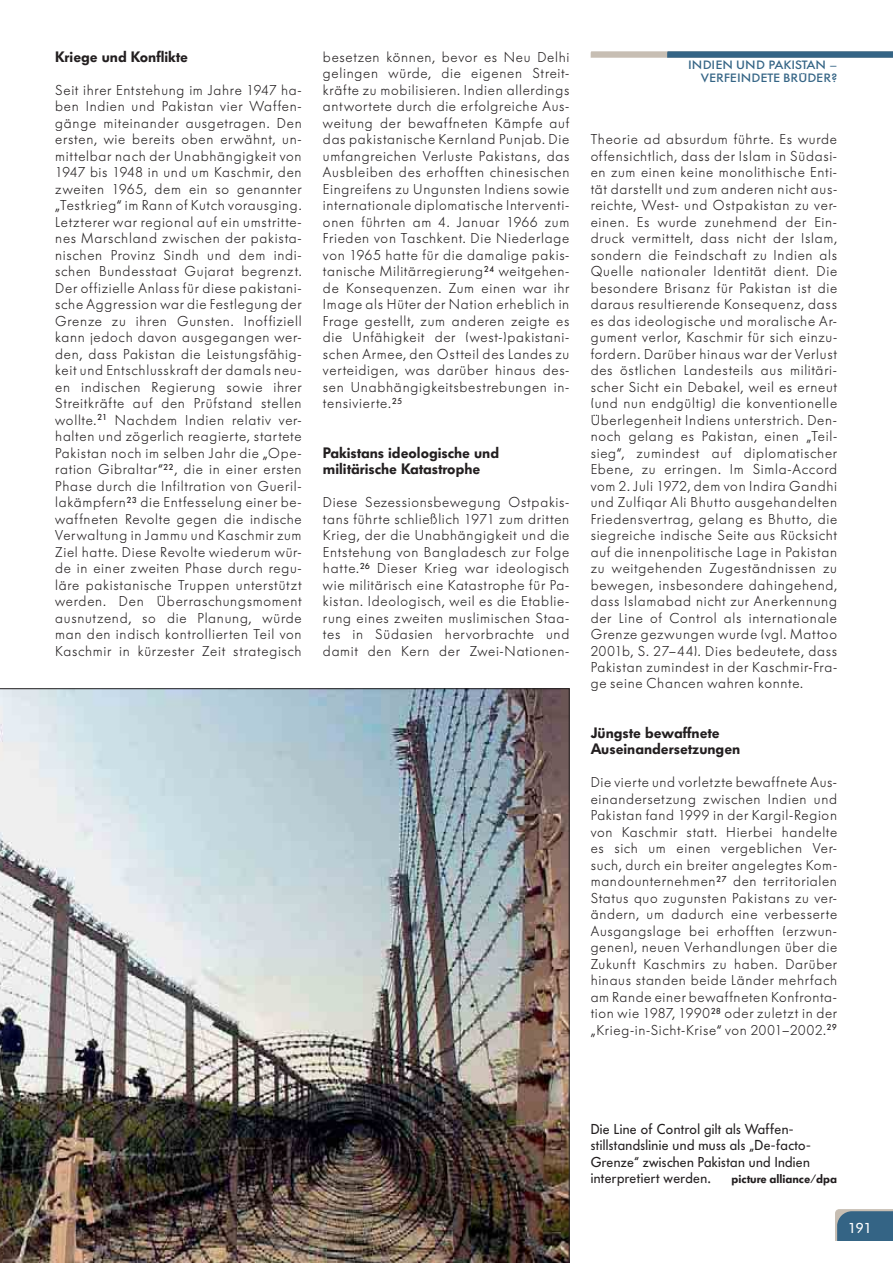
<style>
.page{position:relative;width:893px;height:1263px;background:#fff}
.page>*{position:absolute;margin:0;border:0;box-sizing:border-box;transform-origin:0 0}
.t1{font:600 15px/16.5px "Futura BQ";color:#231f20}
.t2{font:300 14.25px/16.5px "Futura BQ";letter-spacing:.045em;color:#231f20;text-align:justify}
.t3{font:14.25px/16.5px "Futura BQ";letter-spacing:.025em;color:#231f20}
.t4{font:14.25px "Futura BQ";color:#fff;scale:1.1 1}
.t5{font:500 12px/13.5px "Futura BQ";letter-spacing:.02em;color:#346485;text-align:right;scale:1.1 1}
.t6{font:600 12px "Futura BQ";color:#231f20}
</style>
<div class="page">
<svg style="left:835px;top:1209px;width:57px;height:32px;background:#47708b"></svg>
<svg style="left:591px;top:51px;width:301px;height:7px;background:#658396"></svg>
<img style="left:0;top:688px;width:569px;height:574px">
<p class="t1" style="left:55px;top:49px;width:134px">Kriege und Konflikte</p>
<p class="t2" style="left:55px;top:82px;width:248px">Seit ihrer Entstehung im Jahre 1947 ha&shy;ben Indien und Pakistan vier Waffen&shy;gänge miteinander ausgetragen. Den ersten, wie bereits oben erwähnt, un&shy;mittelbar nach der Unabhängigkeit von 1947 bis 1948 in und um Kaschmir, den zweiten 1965, dem ein so genannter „Testkrieg“ im Rann of Kutch vorausging.<br>Letzterer war regional auf ein umstritte&shy;nes Marschland zwischen der pakista&shy;nischen Provinz Sindh und dem indi&shy;schen Bundesstaat Gujarat begrenzt.<br>Der offizielle Anlass für diese pakistani&shy;sche Aggression war die Festlegung der Grenze zu ihren Gunsten. Inoffiziell kann jedoch davon ausgegangen wer&shy;den, dass Pakistan die Leistungsfähig&shy;keit und Entschlusskraft der damals neu&shy;en indischen Regierung sowie ihrer Streitkräfte auf den Prüfstand stellen wollte.<sup>21</sup> Nachdem Indien relativ ver&shy;halten und zögerlich reagierte, startete Pakistan noch im selben Jahr die „Ope&shy;ration Gibraltar“<sup>22</sup>, die in einer ersten Phase durch die Infiltration von Gueril&shy;lakämpfern<sup>23</sup> die Entfesselung einer be&shy;waffneten Revolte gegen die indische Verwaltung in Jammu und Kaschmir zum Ziel hatte. Diese Revolte wiederum wür&shy;de in einer zweiten Phase durch regu&shy;läre pakistanische Truppen unterstützt werden. Den Überraschungsmoment ausnutzend, so die Planung, würde man den indisch kontrollierten Teil von Kaschmir in kürzester Zeit strategisch</p>
<p class="t2" style="left:323px;top:49px;width:248px">besetzen können, bevor es Neu Delhi gelingen würde, die eigenen Streit&shy;kräfte zu mobilisieren. Indien allerdings antwortete durch die erfolgreiche Aus&shy;weitung der bewaffneten Kämpfe auf das pakistanische Kernland Punjab. Die umfangreichen Verluste Pakistans, das Ausbleiben des erhofften chinesischen Eingreifens zu Ungunsten Indiens sowie internationale diplomatische Interventi&shy;onen führten am 4. Januar 1966 zum Frieden von Taschkent. Die Niederlage von 1965 hatte für die damalige pakis&shy;tanische Militärregierung<sup>24</sup> weitgehen&shy;de Konsequenzen. Zum einen war ihr Image als Hüter der Nation erheblich in Frage gestellt, zum anderen zeigte es die Unfähigkeit der (west-)pakistani&shy;schen Armee, den Ostteil des Landes zu verteidigen, was darüber hinaus des&shy;sen Unabhängigkeitsbestrebungen in&shy;tensivierte.<sup>25</sup></p>
<p class="t1" style="left:323px;top:445px;width:178px">Pakistans ideologische und militärische Katastrophe</p>
<p class="t2" style="left:323px;top:495px;width:248px">Diese Sezessionsbewegung Ostpakis&shy;tans führte schließlich 1971 zum dritten Krieg, der die Unabhängigkeit und die Entstehung von Bangladesch zur Folge hatte.<sup>26</sup> Dieser Krieg war ideologisch wie militärisch eine Katastrophe für Pa&shy;kistan. Ideologisch, weil es die Etablie&shy;rung eines zweiten muslimischen Staa&shy;tes in Südasien hervorbrachte und damit den Kern der Zwei-Nationen-</p>
<p class="t5" style="left:688px;top:59px;width:137px">INDIEN UND PAKISTAN –<br>VERFEINDETE BRÜDER?</p>
<p class="t2" style="left:591px;top:132px;width:248px">Theorie ad absurdum führte. Es wurde offensichtlich, dass der Islam in Südasi&shy;en zum einen keine monolithische Enti&shy;tät darstellt und zum anderen nicht aus&shy;reichte, West- und Ostpakistan zu ver&shy;einen. Es wurde zunehmend der Ein&shy;druck vermittelt, dass nicht der Islam, sondern die Feindschaft zu Indien als Quelle nationaler Identität dient. Die besondere Brisanz für Pakistan ist die daraus resultierende Konsequenz, dass es das ideologische und moralische Ar&shy;gument verlor, Kaschmir für sich einzu&shy;fordern. Darüber hinaus war der Verlust des östlichen Landesteils aus militäri&shy;scher Sicht ein Debakel, weil es erneut (und nun endgültig) die konventionelle Überlegenheit Indiens unterstrich. Den&shy;noch gelang es Pakistan, einen „Teil&shy;sieg“, zumindest auf diplomatischer Ebene, zu erringen. Im Simla-Accord vom 2. Juli 1972, dem von Indira Gandhi und Zulfiqar Ali Bhutto ausgehandelten Friedensvertrag, gelang es Bhutto, die siegreiche indische Seite aus Rücksicht auf die innenpolitische Lage in Pakistan zu weitgehenden Zugeständnissen zu bewegen, insbesondere dahingehend, dass Islamabad nicht zur Anerkennung der Line of Control als internationale Grenze gezwungen wurde (vgl. Mattoo 2001b, S. 27–44). Dies bedeutete, dass Pakistan zumindest in der Kaschmir-Fra&shy;ge seine Chancen wahren konnte.</p>
<p class="t1" style="left:591px;top:725px;width:151px">Jüngste bewaffnete<br>Auseinandersetzungen</p>
<p class="t2" style="left:591px;top:775px;width:248px">Die vierte und vorletzte bewaffnete Aus&shy;einandersetzung zwischen Indien und Pakistan fand 1999 in der Kargil-Region von Kaschmir statt. Hierbei handelte es sich um einen vergeblichen Ver&shy;such, durch ein breiter angelegtes Kom&shy;mandounternehmen<sup>27</sup> den territorialen Status quo zugunsten Pakistans zu ver&shy;ändern, um dadurch eine verbesserte Ausgangslage bei erhofften (erzwun&shy;genen), neuen Verhandlungen über die Zukunft Kaschmirs zu haben. Darüber hinaus standen beide Länder mehrfach am Rande einer bewaffneten Konfronta&shy;tion wie 1987, 1990<sup>28</sup> oder zuletzt in der „Krieg-in-Sicht-Krise“ von 2001–2002.<sup>29</sup></p>
<p class="t3" style="left:591px;top:1121px;width:222px">Die Line of Control gilt als Waffen&shy;stillstandslinie und muss als „De-facto-Grenze“ zwischen Pakistan und Indien interpretiert werden.</p>
<p class="t6" style="left:731px;top:1174px;width:107px">picture alliance/dpa</p>
<p class="t4" style="left:848px;top:1222px;width:23px">191</p>
</div>
